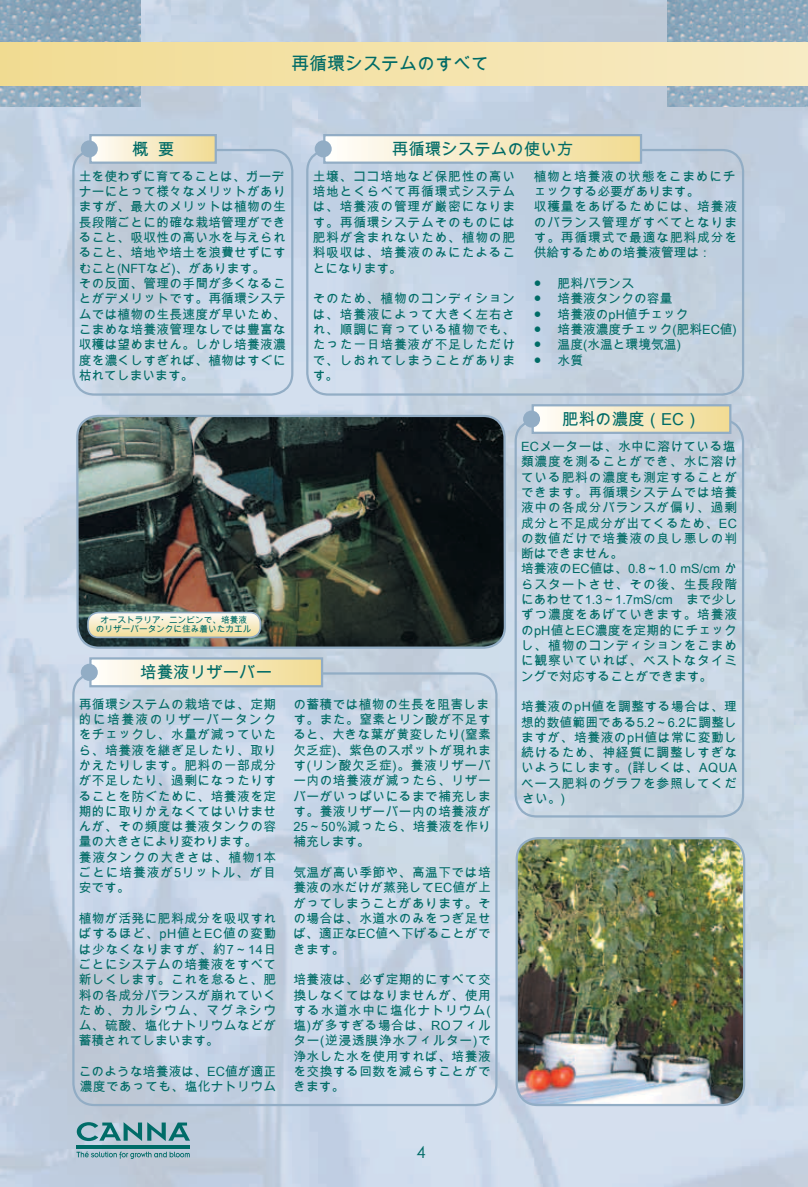
<style>
.page{position:relative;width:808px;height:1187px;background:#fff}
.page>*{position:absolute;margin:0;border:0;box-sizing:border-box;transform-origin:0 0}
.t1{font:18px "Arial Unicode MS";color:#006b66}
.t2{font:16.5px "Arial Unicode MS";color:#006b66}
.t3{font:16.5px "Century Gothic";color:#006b66}
.t4{font:12.75px/15.3px "Arial Unicode MS";letter-spacing:.035em;color:#006b66;text-align:justify}
.t5{font:12.75px/15.3px "Arial Unicode MS";letter-spacing:.065em;color:#006b66}
.t6{font:12.75px/15.3px "Arial Unicode MS";letter-spacing:.015em;color:#006b66}
.t7{font:12.75px/15.3px "Arial Unicode MS";letter-spacing:.07em;color:#006b66}
.t8{font:12.75px/15.3px "Arial Unicode MS";color:#006b66}
.t9{font:12.75px/15.3px "Arial Unicode MS";letter-spacing:.005em;color:#006b66}
.t10{font:8.7px/9.8px "Arial Unicode MS";color:#006b66;text-align:center}
</style>
<div class="page">
<img style="left:0;top:0;width:808px;height:1186px">
<img style="left:517px;top:838px;width:227px;height:266px">
<div style="left:516px;top:837px;width:229px;height:269px;border:2px solid #92adc5;border-radius:21px"></div>
<img style="left:77px;top:416px;width:428px;height:231px">
<div style="left:76px;top:415px;width:430px;height:233px;border:2px solid #92adc5;border-radius:21px"></div>
<svg style="left:77px;top:1122px;width:113px;height:18px;background:#6ea3aa"></svg>
<svg style="left:77px;top:1144px;width:113px;height:4px"></svg>
<svg style="left:77px;top:1151px;width:113px;height:7px"></svg>
<div style="left:514px;top:419px;width:230px;height:398px;border:2px solid #92adc5;border-radius:21px"></div>
<div style="left:533px;top:405px;width:197px;height:28px;background:linear-gradient(to right,#fefcfa,#f1db92)"></div>
<div style="left:531px;top:404px;width:200px;height:30px;border:2px solid #92adc5"></div>
<div style="left:523px;top:410px;width:17px;height:17px;background:#92adc5;border-radius:50%"></div>
<div style="left:72px;top:672px;width:425px;height:434px;border:2px solid #92adc5;border-radius:21px"></div>
<div style="left:90px;top:658px;width:232px;height:28px;background:linear-gradient(to right,#fefdfb,#f1db92)"></div>
<div style="left:89px;top:657px;width:234px;height:30px;border:2px solid #92adc5"></div>
<div style="left:81px;top:663px;width:17px;height:18px;background:#92adc5;border-radius:50%"></div>
<svg style="left:88px;top:612px;width:172px;height:25px;background:#f5eac7"></svg>
<div style="left:87px;top:611px;width:174px;height:27px;border:2px solid #92adc5;border-radius:11px"></div>
<img style="left:0;top:0;width:140px;height:106px">
<img style="left:668px;top:0;width:140px;height:106px">
<div style="left:0;top:43px;width:808px;height:42px;background:linear-gradient(to right,#f1db92,#f7ebc4)"></div>
<div style="left:72px;top:149px;width:221px;height:246px;border:2px solid #92adc5;border-radius:21px"></div>
<div style="left:90px;top:135px;width:126px;height:28px;background:linear-gradient(to right,#fdfcfa,#f1db93)"></div>
<div style="left:89px;top:134px;width:128px;height:30px;border:2px solid #92adc5"></div>
<div style="left:81px;top:140px;width:17px;height:17px;background:#92adc5;border-radius:50%"></div>
<div style="left:306px;top:149px;width:438px;height:246px;border:2px solid #92adc5;border-radius:21px"></div>
<div style="left:324px;top:135px;width:317px;height:28px;background:linear-gradient(to right,#fefdfb,#f1db92)"></div>
<div style="left:323px;top:134px;width:319px;height:30px;border:2px solid #92adc5"></div>
<div style="left:315px;top:140px;width:17px;height:17px;background:#92adc5;border-radius:50%"></div>
<p class="t2" style="left:132px;top:137px;width:44px">概 要</p>
<h1 class="t1" style="left:291px;top:51px;width:199px">再循環システムのすべて</h1>
<p class="t2" style="left:392px;top:137px;width:183px">再循環システムの使い方</p>
<p class="t6" style="left:79px;top:168px;width:209px">土を使わずに育てることは、ガーデナーにとって様々なメリットがありますが、最大のメリットは植物の生長段階ごとに的確な栽培管理ができること、吸収性の高い水を与えられること、培地や培土を浪費せずにすむこと(NFTなど)、があります。<br>その反面、管理の手間が多くなることがデメリットです。再循環システムでは植物の生長速度が早いため、こまめな培養液管理なしでは豊富な収穫は望めません。しかし培養液濃度を濃くしすぎれば、植物はすぐに枯れてしまいます。</p>
<p class="t4" style="left:313px;top:168px;width:204px">土壌、ココ培地など保肥性の高い培地とくらべて再循環式システムは、培養液の管理が厳密になります。再循環システムそのものには肥料が含まれないため、植物の肥料吸収は、培養液のみにたよることになります。</p>
<p class="t4" style="left:313px;top:291px;width:204px">そのため、植物のコンディションは、培養液によって大きく左右され、順調に育っている植物でも、たった一日培養液が不足しただけで、しおれてしまうことがあります。</p>
<p class="t7" style="left:534px;top:168px;width:205px">植物と培養液の状態をこまめにチェックする必要があります。<br>収穫量をあげるためには、培養液のバランス管理がすべてとなります。再循環式で最適な肥料成分を供給するための培養液管理は :</p>
<p class="t8" style="left:534px;top:275px;width:205px">● 　肥料バランス<br>● 　培養液タンクの容量<br>● 　培養液のpH値チェック<br>● 　培養液濃度チェック(肥料EC値) ● 　温度(水温と環境気温)<br>● 　水質</p>
<p class="t10" style="left:96px;top:614px;width:157px">オーストラリア・ニンビンで、培養液のリザーバータンクに住み着いたカエル</p>
<p class="t2" style="left:140px;top:660px;width:134px">培養液リザーバー</p>
<p class="t4" style="left:79px;top:696px;width:199px;text-align:left">再循環システムの栽培では、定期的に培養液のリザーバータンクをチェックし、水量が減っていたら、培養液を継ぎ足したり、取りかえたりします。肥料の一部成分が不足したり、過剰になったりすることを防ぐために、培養液を定期的に取りかえなくてはいけませんが、その頻度は養液タンクの容量の大きさにより変わります。<br>養液タンクの大きさは、植物1本ごとに培養液が5リットル、が目安です。</p>
<p class="t4" style="left:79px;top:910px;width:199px">植物が活発に肥料成分を吸収すればするほど、pH値とEC値の変動は少なくなりますが、約7～14日ごとにシステムの培養液をすべて新しくします。これを怠ると、肥料の各成分バランスが崩れていくため、カルシウム、マグネシウム、硫酸、塩化ナトリウムなどが蓄積されてしまいます。</p>
<p class="t9" style="left:79px;top:1063px;width:199px">このような培養液は、EC値が適正濃度であっても、塩化ナトリウム</p>
<p class="t4" style="left:293px;top:696px;width:199px">の蓄積では植物の生長を阻害します。また。窒素とリン酸が不足すると、大きな葉が黄変したり(窒素欠乏症)、紫色のスポットが現れます(リン酸欠乏症)。養液リザーバー内の培養液が減ったら、リザーバーがいっぱいにるまで補充します。養液リザーバー内の培養液が25～50%減ったら、培養液を作り補充します。</p>
<p class="t4" style="left:293px;top:864px;width:199px">気温が高い季節や、高温下では培養液の水だけが蒸発してEC値が上がってしまうことがあります。その場合は、水道水のみをつぎ足せば、適正なEC値へ下げることができます。</p>
<p class="t4" style="left:293px;top:971px;width:199px">培養液は、必ず定期的にすべて交換しなくてはなりませんが、使用する水道水中に塩化ナトリウム(塩)が多すぎる場合は、ROフィルター(逆浸透膜浄水フィルター)で浄水した水を使用すれば、培養液を交換する回数を減らすことができます。</p>
<p class="t2" style="left:562px;top:407px;width:140px">肥料の濃度（EC）</p>
<p class="t5" style="left:521px;top:438px;width:218px">ECメーターは、水中に溶けている塩類濃度を測ることができ、水に溶けている肥料の濃度も測定することができます。再循環システムでは培養液中の各成分バランスが偏り、過剰成分と不足成分が出てくるため、ECの数値だけで培養液の良し悪しの判断はできません。<br>培養液のEC値は、0.8～1.0 mS/cm からスタートさせ、その後、生長段階にあわせて1.3～1.7mS/cm まで少しずつ濃度をあげていきます。培養液のpH値とEC濃度を定期的にチェックし、植物のコンディションをこまめに観察いていれば、ベストなタイミングで対応することができます。</p>
<p class="t4" style="left:521px;top:698px;width:218px">培養液のpH値を調整する場合は、理想的数値範囲である5.2～6.2に調整しますが、培養液のpH値は常に変動し続けるため、神経質に調整しすぎないようにします。(詳しくは、AQUAベース肥料のグラフを参照してください。)</p>
<p class="t3" style="left:416px;top:1140px;width:11px">4</p>
</div>
